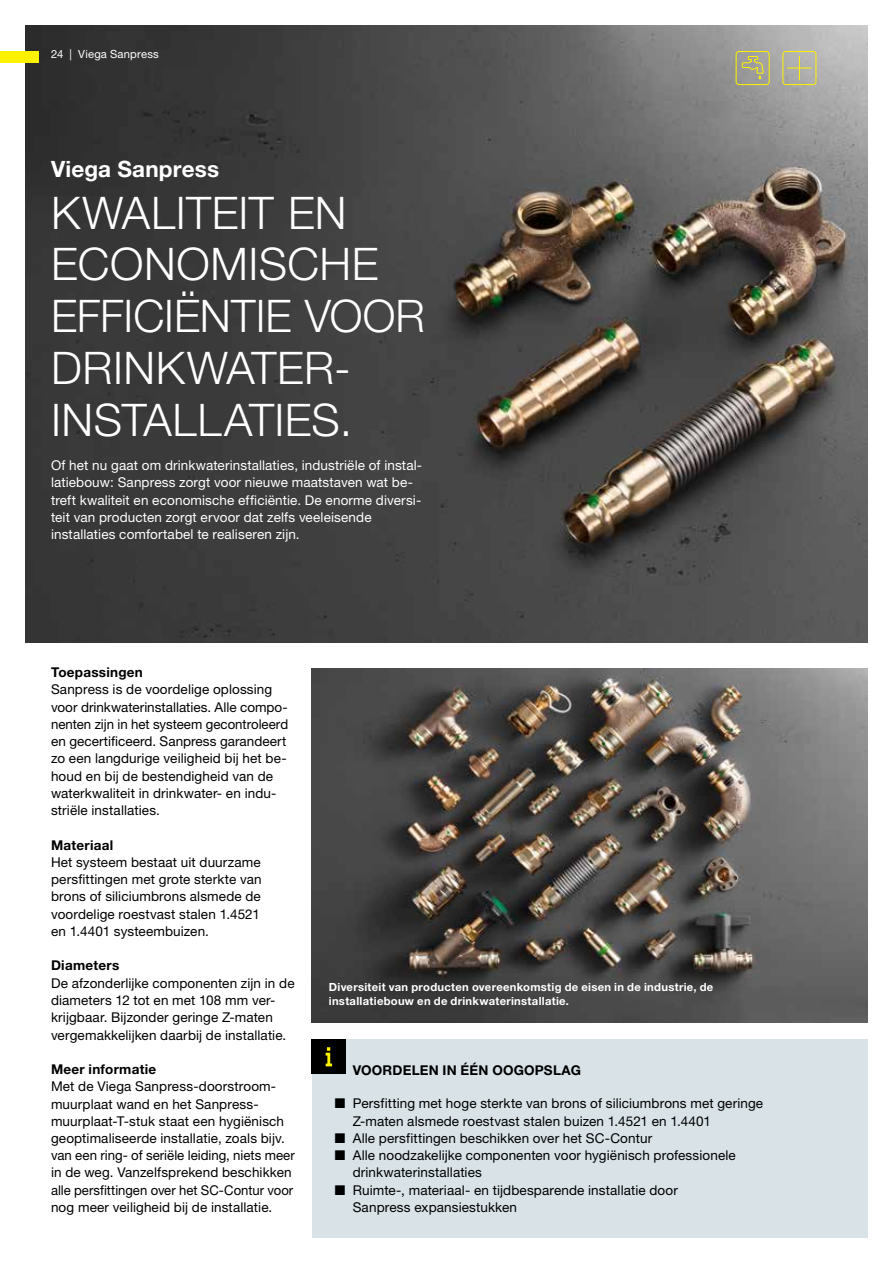
<style>
.page{position:relative;width:893px;height:1263px;background:#fff}
.page>*{position:absolute;margin:0;border:0;box-sizing:border-box;transform-origin:0 0}
.t1{font:45px/51.8px "M Ying Hei PR Cfor Viega W3";letter-spacing:.01em;color:#fff}
.t2{font:22.5px "M Ying Hei PR Cfor Viega W7";letter-spacing:.01em;color:#fff}
.t3{font:13.5px/17.2px "M Ying Hei PR Cfor Viega W4";letter-spacing:.01em;color:#000}
.t4{font:13.5px/17.2px "M Ying Hei PR Cfor Viega W4";letter-spacing:.01em;color:#fff}
.t5{font:13.5px "M Ying Hei PR Cfor Viega W7";letter-spacing:.02em;color:#000}
.t6{font:11.25px/13.5px "M Ying Hei PR Cfor Viega W7";letter-spacing:.025em;color:#fff}
.t7{font:11.25px "M Ying Hei PR Cfor Viega W4";letter-spacing:.02em;color:#fff}
</style>
<div class="page">
<img style="left:312px;top:668px;width:555px;height:354px">
<img style="left:26px;top:26px;width:841px;height:617px">
<div style="left:312px;top:1039px;width:555px;height:198px;background:#d8e2e7"></div>
<div style="left:312px;top:1039px;width:34px;height:34px;background:#000"></div>
<svg style="left:326px;top:1047px;width:6px;height:19px"></svg>
<svg style="left:741px;top:56px;width:23px;height:23px"></svg>
<div style="left:736px;top:51px;width:34px;height:34px;border:1px solid #fff200;border-radius:3px"></div>
<div style="left:782px;top:51px;width:34px;height:34px;border:1px solid #fff200;border-radius:3px"></div>
<svg style="left:788px;top:56px;width:23px;height:24px"></svg>
<div style="left:0;top:51px;width:38px;height:11px;background:#fff200"></div>
<p class="t7" style="left:51px;top:47px;width:109px">24 | Viega Sanpress</p>
<h2 class="t2" style="left:51px;top:155px;width:170px">Viega Sanpress</h2>
<h1 class="t1" style="left:51px;top:187px;width:375px">KWALITEIT EN<br>ECONOMISCHE<br>EFFICIËNTIE VOOR<br>DRINKWATER-<br>INSTALLATIES.</h1>
<p class="t4" style="left:51px;top:457px;width:373px">Of het nu gaat om drinkwaterinstallaties, industriële of instal&shy;latiebouw: Sanpress zorgt voor nieuwe maatstaven wat be&shy;treft kwaliteit en economische efficiëntie. De enorme diversi&shy;teit van producten zorgt ervoor dat zelfs veeleisende installaties comfortabel te realiseren zijn.</p>
<p class="t5" style="left:51px;top:664px;width:93px">Toepassingen</p>
<p class="t3" style="left:51px;top:681px;width:239px">Sanpress is de voordelige oplossing voor drinkwaterinstallaties. Alle compo&shy;nenten zijn in het systeem gecontroleerd en gecertificeerd. Sanpress garandeert zo een langdurige veiligheid bij het be&shy;houd en bij de bestendigheid van de waterkwaliteit in drinkwater- en indu&shy;striële installaties.</p>
<p class="t5" style="left:51px;top:836px;width:64px">Materiaal</p>
<p class="t3" style="left:51px;top:853px;width:212px">Het systeem bestaat uit duurzame persfittingen met grote sterkte van brons of siliciumbrons alsmede de voordelige roestvast stalen 1.4521 en 1.4401 systeembuizen.</p>
<p class="t5" style="left:51px;top:957px;width:70px">Diameters</p>
<p class="t3" style="left:51px;top:974px;width:245px">De afzonderlijke componenten zijn in de diameters 12 tot en met 108 mm ver&shy;krijgbaar. Bijzonder geringe Z-maten vergemakkelijken daarbij de installatie.</p>
<p class="t5" style="left:51px;top:1061px;width:107px">Meer informatie</p>
<p class="t3" style="left:51px;top:1078px;width:245px">Met de Viega Sanpress-doorstroom&shy;muurplaat wand en het Sanpress&shy;muurplaat-T-stuk staat een hygiënisch geoptimaliseerde installatie, zoals bijv. van een ring- of seriële leiding, niets meer in de weg. Vanzelfsprekend beschikken alle persfittingen over het SC-Contur voor nog meer veiligheid bij de installatie.</p>
<p class="t6" style="left:329px;top:980px;width:386px">Diversiteit van producten overeenkomstig de eisen in de industrie, de installatiebouw en de drinkwaterinstallatie.</p>
<p class="t5" style="left:353px;top:1061px;width:230px">VOORDELEN IN ÉÉN OOGOPSLAG</p>
<p class="t3" style="left:353px;top:1095px;width:412px;text-indent:-18px">■ Persfitting met hoge sterkte van brons of siliciumbrons met geringe<br>Z-maten alsmede roestvast stalen buizen 1.4521 en 1.4401</p>
<p class="t3" style="left:335px;top:1129px;width:319px">■ Alle persfittingen beschikken over het SC-Contur</p>
<p class="t3" style="left:353px;top:1147px;width:385px;text-indent:-18px">■ Alle noodzakelijke componenten voor hygiënisch professionele drinkwaterinstallaties</p>
<p class="t3" style="left:353px;top:1181px;width:327px;text-indent:-18px">■ Ruimte-, materiaal- en tijdbesparende installatie door<br>Sanpress expansiestukken</p>
</div>
